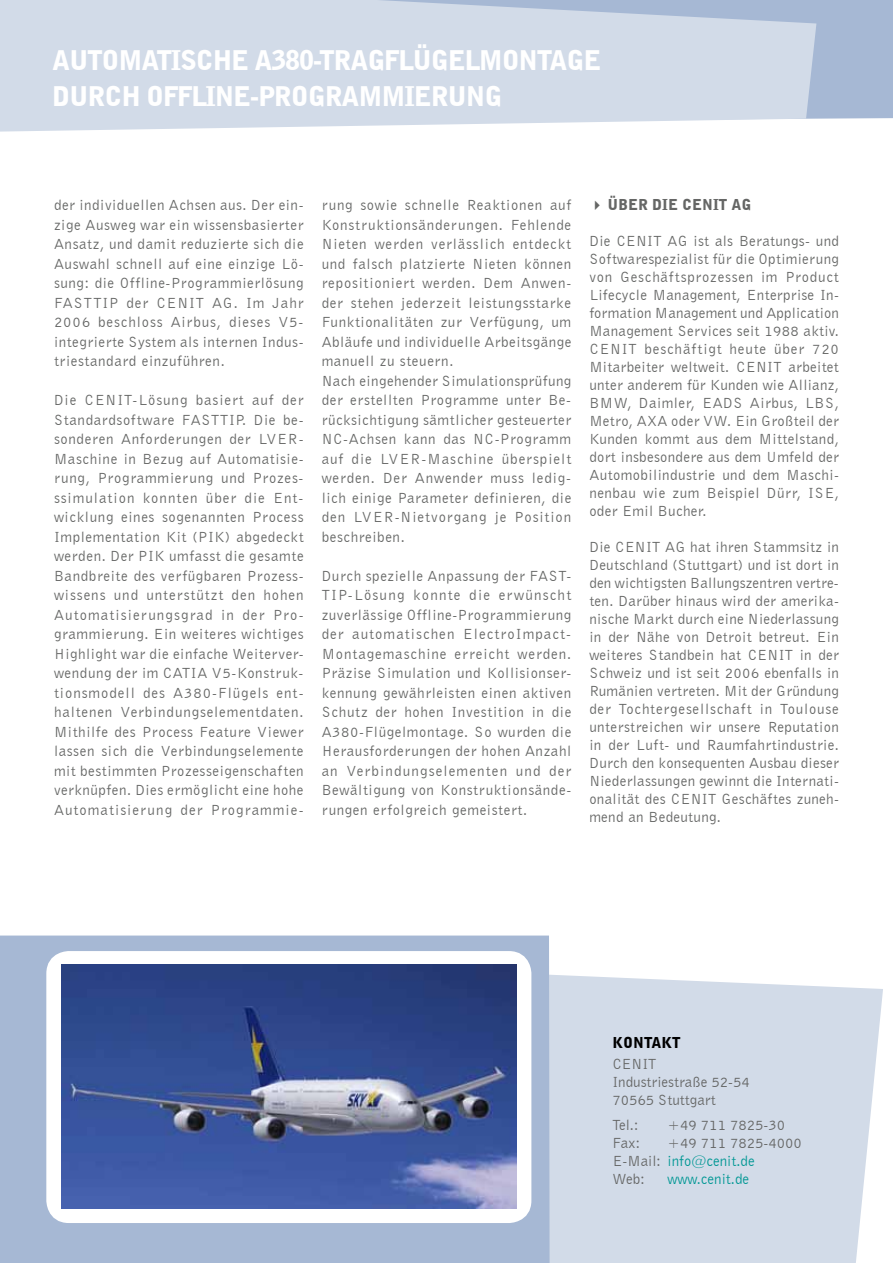
<style>
.page{position:relative;width:893px;height:1263px;background:#fff}
.page>*{position:absolute;margin:0;border:0;box-sizing:border-box;transform-origin:0 0}
.t1{font:900 27px/36px "Bell Gothic BT";letter-spacing:-.04em;color:#fff}
.t2{font:15px/19.5px "Bell Gothic BT";letter-spacing:.04em;color:#656665;text-align:justify}
.t3{font:15px/18px "Bell Gothic BT";color:#656665}
.t4{font:900 15px "Bell Gothic BT";color:#656665}
.t5{font:15px "Bell Gothic BT";color:#009794}
.t6{font:900 15px "Bell Gothic BT";color:#000}
.s1{color:#009794}
</style>
<div class="page">
<div style="left:550px;top:974px;width:333px;height:289px;background:#d2dbe8"></div>
<div style="left:816px;top:0;width:77px;height:119px;background:#a6b8d4"></div>
<svg style="left:0;top:0;width:816px;height:132px;background:#d2dbe8"></svg>
<div style="left:0;top:935px;width:550px;height:328px;background:#a6b8d4"></div>
<div style="left:46px;top:951px;width:485px;height:272px;border:12px solid #fff;border-radius:17px"></div>
<img style="left:61px;top:964px;width:456px;height:245px">
<h1 class="t1" style="left:52px;top:42px;width:551px">AUTOMATISCHE A380-TRAGFLÜGELMONTAGE<br>DURCH O FFLINE-PROGRAMMIERUNG</h1>
<p class="t2" style="left:54px;top:195px;width:251px">der individuellen Achsen aus. Der ein&shy;zige Ausweg war ein wissensbasierter Ansatz, und damit reduzierte sich die Auswahl schnell auf eine einzige Lö&shy;sung: die Offline-Programmierlösung FASTTIP der CENIT AG. Im Jahr 2006 beschloss Airbus, dieses V5- integrierte System als internen Indus&shy;triestandard einzuführen.</p>
<p class="t2" style="left:54px;top:390px;width:251px">Die CENIT-Lösung basiert auf der Standardsoftware FASTTIP. Die be&shy;sonderen Anforderungen der LVER-Maschine in Bezug auf Automatisie&shy;rung, Programmierung und Prozes&shy;ssimulation konnten über die Ent&shy;wicklung eines sogenannten Process Implementation Kit (PIK) abgedeckt werden. Der PIK umfasst die gesamte Bandbreite des verfügbaren Prozess&shy;wissens und unterstützt den hohen Automatisierungsgrad in der Pro&shy;grammierung. Ein weiteres wichtiges Highlight war die einfache Weiterver&shy;wendung der im CATIA V5-Konstruk&shy;tionsmodell des A380-Flügels ent&shy;haltenen Verbindungselementdaten.<br>Mithilfe des Process Feature Viewer lassen sich die Verbindungselemente mit bestimmten Prozesseigenschaften verknüpfen. Dies ermöglicht eine hohe Automatisierung der Programmie-</p>
<p class="t2" style="left:322px;top:195px;width:251px;text-align:left">rung sowie schnelle Reaktionen auf Konstruktionsänderungen. Fehlende Nieten werden verlässlich entdeckt und falsch platzierte Nieten können repositioniert werden. Dem Anwen&shy;der stehen jederzeit leistungsstarke Funktionalitäten zur Verfügung, um Abläufe und individuelle Arbeitsgänge manuell zu steuern.<br>Nach eingehender Simulationsprüfung der erstellten Programme unter Be&shy;rücksichtigung sämtlicher gesteuerter NC-Achsen kann das NC-Programm auf die LVER-Maschine überspielt werden. Der Anwender muss ledig&shy;lich einige Parameter definieren, die den LVER-Nietvorgang je Position beschreiben.</p>
<p class="t2" style="left:322px;top:566px;width:251px">Durch spezielle Anpassung der FAST-TIP-Lösung konnte die erwünscht zuverlässige Offline-Programmierung der automatischen ElectroImpact-Montagemaschine erreicht werden.<br>Präzise Simulation und Kollisionser&shy;kennung gewährleisten einen aktiven Schutz der hohen Investition in die A380-Flügelmontage. So wurden die Herausforderungen der hohen Anzahl an Verbindungselementen und der Bewältigung von Konstruktionsände&shy;rungen erfolgreich gemeistert.</p>
<p class="t4" style="left:607px;top:195px;width:146px">ÜB ER DIE C ENIT AG</p>
<p class="t2" style="left:589px;top:232px;width:251px;line-height:18px">Die CENIT AG ist als Beratungs- und Softwarespezialist für die Optimierung von Geschäftsprozessen im Product Lifecycle Management, Enterprise In&shy;formation Management und Application Management Services seit 1988 aktiv.<br>CENIT beschäftigt heute über 720<br>Mitarbeiter weltweit. CENIT arbeitet unter anderem für Kunden wie Allianz, BMW, Daimler, EADS Airbus, LBS, Metro, AXA oder VW. Ein Großteil der Kunden kommt aus dem Mittelstand, dort insbesondere aus dem Umfeld der Automobilindustrie und dem Maschi&shy;nenbau wie zum Beispiel Dürr, ISE, oder Emil Bucher.</p>
<p class="t2" style="left:589px;top:538px;width:251px;line-height:18px">Die CENIT AG hat ihren Stammsitz in Deutschland (Stuttgart) und ist dort in den wichtigsten Ballungszentren vertre&shy;ten. Darüber hinaus wird der amerika&shy;nische Markt durch eine Niederlassung in der Nähe von Detroit betreut. Ein weiteres Standbein hat CENIT in der Schweiz und ist seit 2006 ebenfalls in Rumänien vertreten. Mit der Gründung der Tochtergesellschaft in Toulouse unterstreichen wir unsere Reputation in der Luft- und Raumfahrtindustrie.<br>Durch den konsequenten Ausbau dieser Niederlassungen gewinnt die Internati&shy;onalität des CENIT Geschäftes zuneh&shy;mend an Bedeutung.</p>
<p class="t6" style="left:612px;top:1033px;width:22px">KONT</p>
<p class="t6" style="left:652px;top:1033px;width:30px">AKT</p>
<p class="t3" style="left:612px;top:1054px;width:139px">CENIT<br>Industriestraße 52-54<br>70565 Stuttgart</p>
<p class="t2" style="left:612px;top:1115px;width:27px">Tel.:</p>
<p class="t3" style="left:668px;top:1116px;width:119px">+49 711 7825-30</p>
<p class="t2" style="left:612px;top:1133px;width:29px">Fax:</p>
<p class="t3" style="left:612px;top:1134px;width:191px;text-indent:55px">+49 711 7825-4000<br>E-Mail: <span class="s1">info@cenit.de<br></span>Web:</p>
<p class="t5" style="left:668px;top:1170px;width:83px">www.cenit.de</p>
</div>
